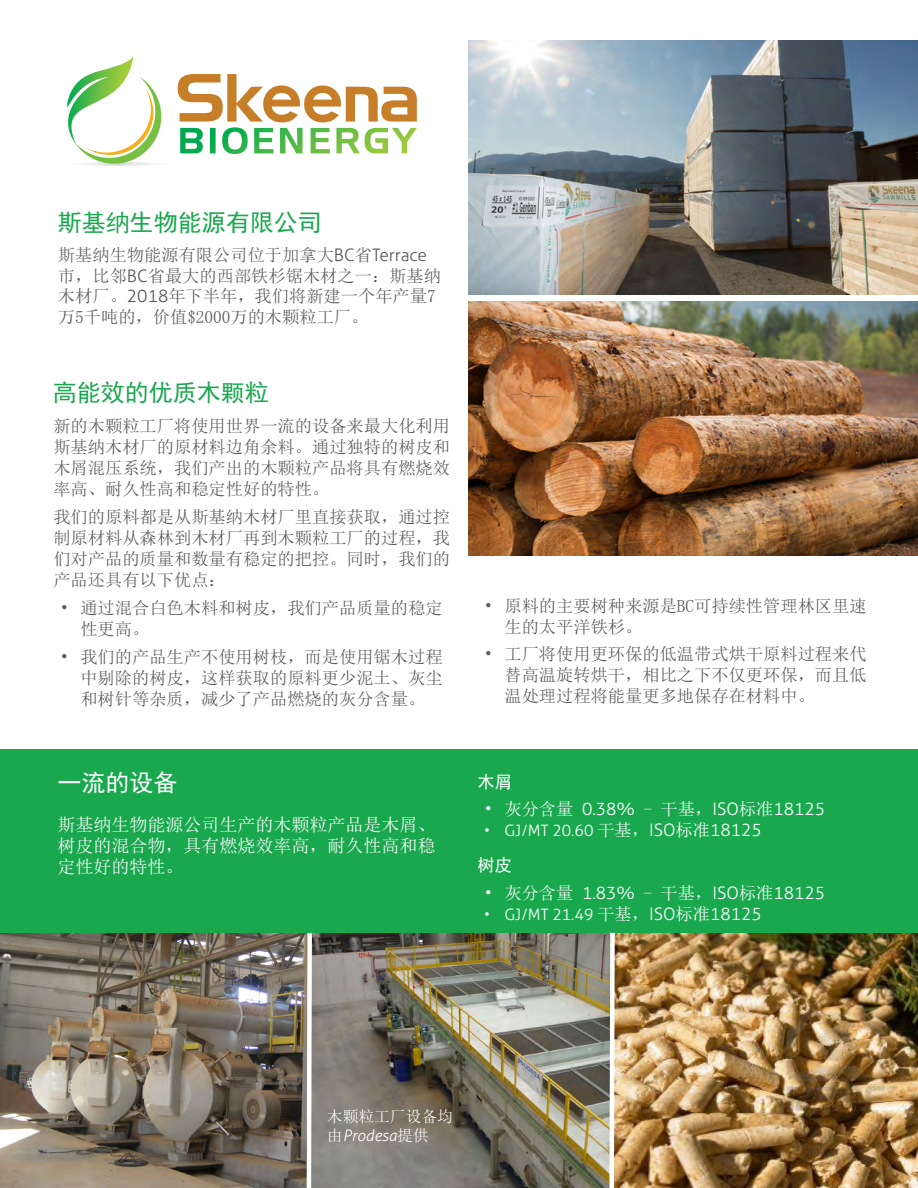
<style>
.page{position:relative;width:918px;height:1188px;background:#fff}
.page>*{position:absolute;margin:0;border:0;box-sizing:border-box;transform-origin:0 0}
.t1{font:24px "Sim Hei";color:#1aa84f}
.t2{font:24px "Sim Hei";color:#fff}
.t3{font:18px/21px "Sim Sun";color:#fff;text-align:justify}
.t4{font:17.25px/21px "Sim Sun";color:#57585a;text-align:justify}
.t5{font:300 17.25px "Aller";color:#fff}
.t6{font:17.25px "Sim Hei";color:#fff}
.t7{font:300 15.75px "Aller";color:#fff}
.t8{font:15.75px/18.9px "Sim Sun";color:#fff}
.s1{font-family:"Aller";font-weight:300}
.s2{font-family:"Sim Sun";font-weight:400}
.s3{font-family:"Sim Sun";font-weight:400;font-size:17.25px}
.s4{font-size:17.25px}
.s5{font-family:"Aller";font-weight:300;font-style:italic}
</style>
<div class="page">
<img style="left:617px;top:933px;width:301px;height:255px">
<img style="left:314px;top:933px;width:293px;height:255px">
<img style="left:0;top:933px;width:304px;height:255px">
<div style="left:0;top:750px;width:918px;height:183px;background:#1aa84f"></div>
<img style="left:607px;top:932px;width:10px;height:256px">
<svg style="left:304px;top:933px;width:10px;height:255px"></svg>
<img style="left:469px;top:302px;width:449px;height:253px">
<img style="left:468px;top:40px;width:450px;height:254px">
<svg style="left:178px;top:74px;width:239px;height:80px"></svg>
<svg style="left:67px;top:57px;width:95px;height:109px"></svg>
<p class="t1" style="left:58px;top:211px;width:266px">斯基纳生物能源有限公司</p>
<p class="t4" style="left:58px;top:244px;width:385px;text-align:left">斯基纳生物能源有限公司位于加拿大<span class="s1">BC</span>省<span class="s1">Terrace</span>市，比邻<span class="s1">BC</span>省最大的西部铁杉锯木材之一：斯基纳木材厂。<span class="s1">2018</span>年下半年，我们将新建一个年产量7万5千吨的，价值$2000万的木颗粒工厂。</p>
<p class="t1" style="left:53px;top:380px;width:217px">高能效的优质木颗粒</p>
<p class="t4" style="left:53px;top:416px;width:398px">新的木颗粒工厂将使用世界一流的设备来最大化利用斯基纳木材厂的原材料边角余料。通过独特的树皮和木屑混压系统，我们产出的木颗粒产品将具有燃烧效率高、耐久性高和稳定性好的特性。</p>
<p class="t4" style="left:53px;top:506px;width:398px">我们的原料都是从斯基纳木材厂里直接获取，通过控制原材料从森林到木材厂再到木颗粒工厂的过程，我们对产品的质量和数量有稳定的把控。同时，我们的产品还具有以下优点：</p>
<p class="t4" style="left:80px;top:597px;width:364px;text-indent:-20px">• 通过混合白色木料和树皮，我们产品质量的稳定性更高。</p>
<p class="t4" style="left:80px;top:646px;width:364px;text-indent:-20px">• 我们的产品生产不使用树枝，而是使用锯木过程中剔除的树皮，这样获取的原料更少泥土、灰尘和树针等杂质，减少了产品燃烧的灰分含量。</p>
<p class="t2" style="left:57px;top:771px;width:121px">一流的设备</p>
<p class="t3" style="left:57px;top:814px;width:379px">斯基纳生物能源公司生产的木颗粒产品是木屑、树皮的混合物，具有燃烧效率高，耐久性高和稳定性好的特性。</p>
<p class="t4" style="left:504px;top:595px;width:364px;text-indent:-20px">• 原料的主要树种来源是BC可持续性管理林区里速生的太平洋铁杉。</p>
<p class="t4" style="left:504px;top:644px;width:364px;text-indent:-20px">• 工厂将使用更环保的低温带式烘干原料过程来代替高温旋转烘干，相比之下不仅更环保，而且低温处理过程将能量更多地保存在材料中。</p>
<p class="t6" style="left:477px;top:773px;width:36px">木屑</p>
<p class="t5" style="left:484px;top:799px;width:342px"><span class="s2">• 灰分含量</span> 0.38% <span class="s2">- 干基，</span>ISO<span class="s2">标准</span>18125</p>
<p class="t7" style="left:484px;top:821px;width:279px">• GJ/MT 20.60 <span class="s3">干基，</span><span class="s4">ISO</span><span class="s3">标准</span><span class="s4">18125</span></p>
<p class="t6" style="left:477px;top:856px;width:36px">树皮</p>
<p class="t5" style="left:484px;top:882px;width:342px"><span class="s2">• 灰分含量</span> 1.83% <span class="s2">- 干基，</span>ISO<span class="s2">标准</span>18125</p>
<p class="t7" style="left:484px;top:904px;width:279px">• GJ/MT 21.49 <span class="s3">干基，</span><span class="s4">ISO</span><span class="s3">标准</span><span class="s4">18125</span></p>
<p class="t8" style="left:327px;top:1107px;width:128px">木颗粒工厂设备均由<span class="s5">Prodesa</span>提供</p>
</div>
